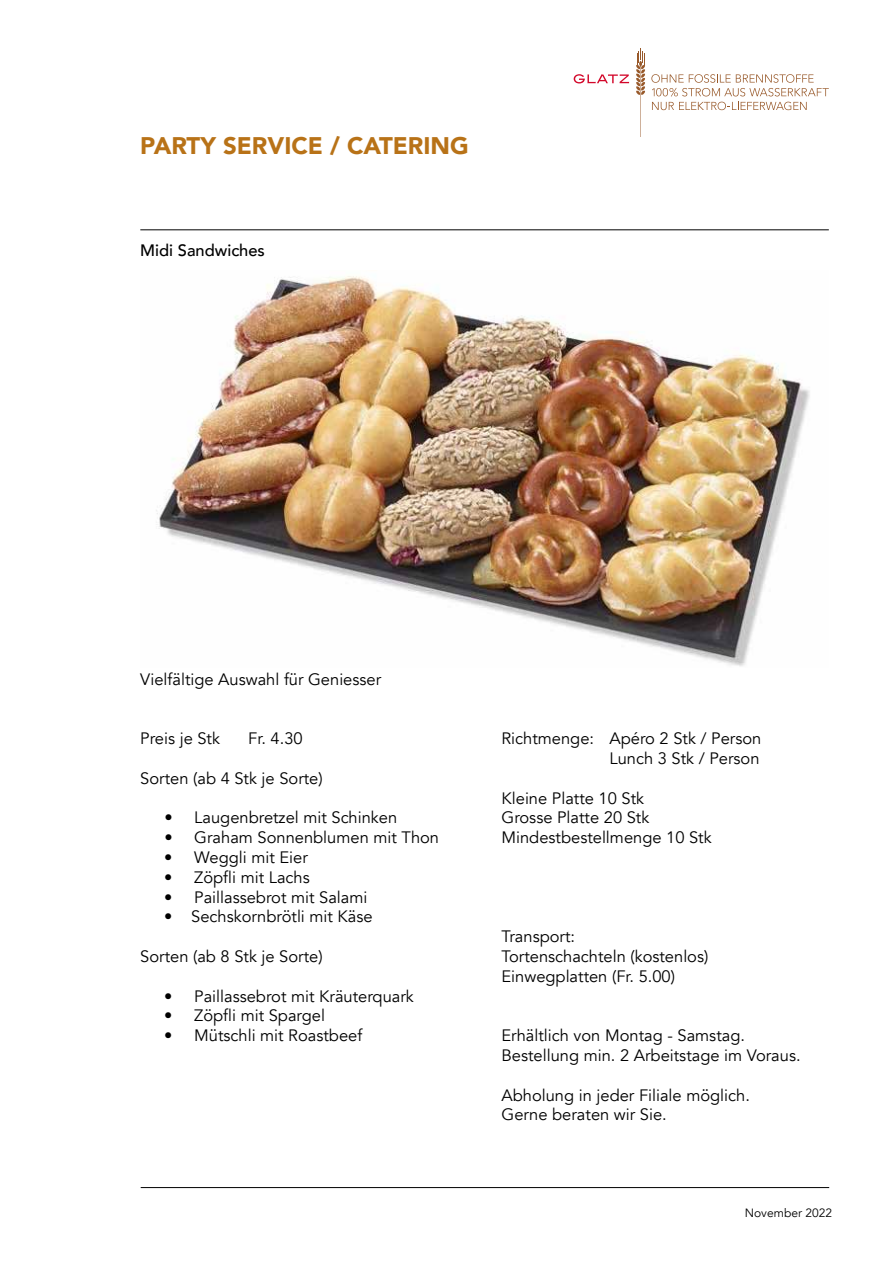
<style>
.page{position:relative;width:893px;height:1263px;background:#fff}
.page>*{position:absolute;margin:0;border:0;box-sizing:border-box;transform-origin:0 0}
.t1{font:900 24px "Avenir";color:#b87217}
.t2{font:16.5px/19.8px "Avenir";color:#000}
.t3{font:500 16.5px "Avenir";color:#000}
.t4{font:12px "Avenir";color:#000}
</style>
<div class="page">
<img style="left:156px;top:276px;width:654px;height:390px">
<hr style="left:140px;top:230px;width:689px;height:1px;background:#000">
<hr style="left:141px;top:1187px;width:688px;height:1px;background:#000">
<svg style="left:651px;top:74px;width:178px;height:36px"></svg>
<svg style="left:574px;top:74px;width:55px;height:9px"></svg>
<svg style="left:636px;top:49px;width:9px;height:88px"></svg>
<h1 class="t1" style="left:140px;top:125px;width:330px">PARTY SERVICE / CATERING</h1>
<p class="t3" style="left:140px;top:236px;width:126px">Midi Sandwiches</p>
<p class="t2" style="left:140px;top:669px;width:242px">Vielfältige Auswahl für Geniesser</p>
<p class="t2" style="left:140px;top:729px;width:81px">Preis je Stk</p>
<p class="t2" style="left:248px;top:729px;width:56px">Fr. 4.30</p>
<p class="t2" style="left:140px;top:768px;width:184px">Sorten (ab 4 Stk je Sorte)</p>
<p class="t2" style="left:164px;top:808px;width:234px">• Laugenbretzel mit Schinken</p>
<p class="t2" style="left:164px;top:828px;width:276px">• Graham Sonnenblumen mit Thon</p>
<p class="t2" style="left:164px;top:848px;width:145px">• Weggli mit Eier</p>
<p class="t2" style="left:164px;top:867px;width:147px">• Zöpfli mit Lachs</p>
<p class="t2" style="left:164px;top:887px;width:205px">• Paillassebrot mit Salami</p>
<p class="t2" style="left:164px;top:907px;width:210px">• Sechskornbrötli mit Käse</p>
<p class="t2" style="left:140px;top:947px;width:184px">Sorten (ab 8 Stk je Sorte)</p>
<p class="t2" style="left:164px;top:986px;width:251px">• Paillassebrot mit Kräuterquark</p>
<p class="t2" style="left:164px;top:1006px;width:162px">• Zöpfli mit Spargel</p>
<p class="t2" style="left:164px;top:1026px;width:199px">• Mütschli mit Roastbeef</p>
<p class="t2" style="left:501px;top:729px;width:261px;text-align:right">Richtmenge: Apéro 2 Stk / Person<br>Lunch 3 Stk / Person</p>
<p class="t2" style="left:501px;top:788px;width:212px">Kleine Platte 10 Stk<br>Grosse Platte 20 Stk<br>Mindestbestellmenge 10 Stk</p>
<p class="t2" style="left:501px;top:927px;width:208px">Transport:<br>Tortenschachteln (kostenlos)<br>Einwegplatten (Fr. 5.00)</p>
<p class="t2" style="left:501px;top:1026px;width:301px">Erhältlich von Montag - Samstag.<br>Bestellung min. 2 Arbeitstage im Voraus.</p>
<p class="t2" style="left:501px;top:1085px;width:250px">Abholung in jeder Filiale möglich.<br>Gerne beraten wir Sie.</p>
<p class="t4" style="left:745px;top:1205px;width:89px">November 2022</p>
</div>
